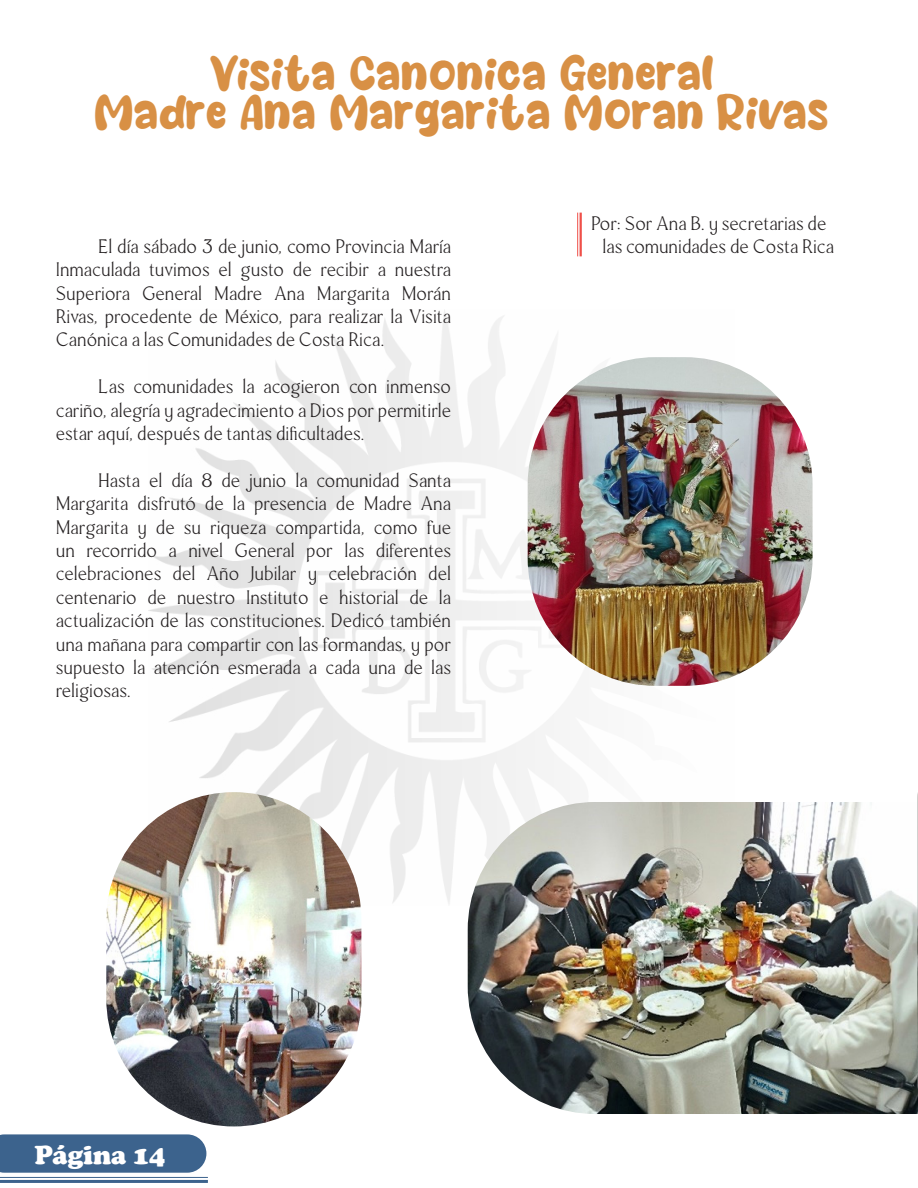
<style>
.page{position:relative;width:918px;height:1188px;background:#fff}
.page>*{position:absolute;margin:0;border:0;box-sizing:border-box;transform-origin:0 0}
.Títulos{font:45px "Sweets Smile";color:#d89045}
.t1{font:900 27px "Cooper";color:#fff}
.t2{font:100 19.5px/23.4px "Mondia";color:#231f20;text-align:justify}
</style>
<div class="page">
<div style="left:0;top:1134px;width:206px;height:39px;background:#3c638d"></div>
<hr style="left:0;top:1180px;width:208px;height:3px;background:#3c638d">
<hr style="left:0;top:1177px;width:208px;height:1px;background:#3c638d">
<img style="left:149px;top:310px;width:405px;height:595px">
<hr style="left:580px;top:213px;width:2px;height:43px;background:#ef5049">
<hr style="left:577px;top:213px;width:1px;height:43px;background:#ef5049">
<img style="left:528px;top:357px;width:285px;height:329px">
<img style="left:468px;top:802px;width:450px;height:312px">
<img style="left:106px;top:792px;width:255px;height:334px;border-radius:128px">
<img style="left:917px;top:793px;width:1px;height:296px">
<p class="Títulos" style="left:209px;top:54px;width:505px">Visita Canonica General</p>
<p class="Títulos" style="left:94px;top:93px;width:736px">Madre Ana Margarita Moran Rivas</p>
<p class="t2" style="left:56px;top:234px;width:397px;text-indent:43px">El día sábado 3 de junio, como Provincia María Inmaculada tuvimos el gusto de recibir a nuestra Superiora General Madre Ana Margarita Morán Rivas, procedente de México, para realizar la Visita Canónica a las Comunidades de Costa Rica.</p>
<p class="t2" style="left:56px;top:375px;width:397px;text-indent:43px">Las comunidades la acogieron con inmenso cariño, alegría y agradecimiento a Dios por permitirle estar aquí, después de tantas dificultades.</p>
<p class="t2" style="left:56px;top:468px;width:397px;text-indent:43px">Hasta el día 8 de junio la comunidad Santa Margarita disfrutó de la presencia de Madre Ana Margarita y de su riqueza compartida, como fue un recorrido a nivel General por las diferentes celebraciones del Año Jubilar y celebración del centenario de nuestro Instituto e historial de la actualización de las constituciones. Dedicó también una mañana para compartir con las formandas, y por supuesto la atención esmerada a cada una de las religiosas.</p>
<p class="t2" style="left:591px;top:211px;width:245px;text-align:center">Por: Sor Ana B. y secretarias de las comunidades de Costa Rica</p>
<h2 class="t1" style="left:35px;top:1139px;width:132px">Página 14</h2>
</div>
